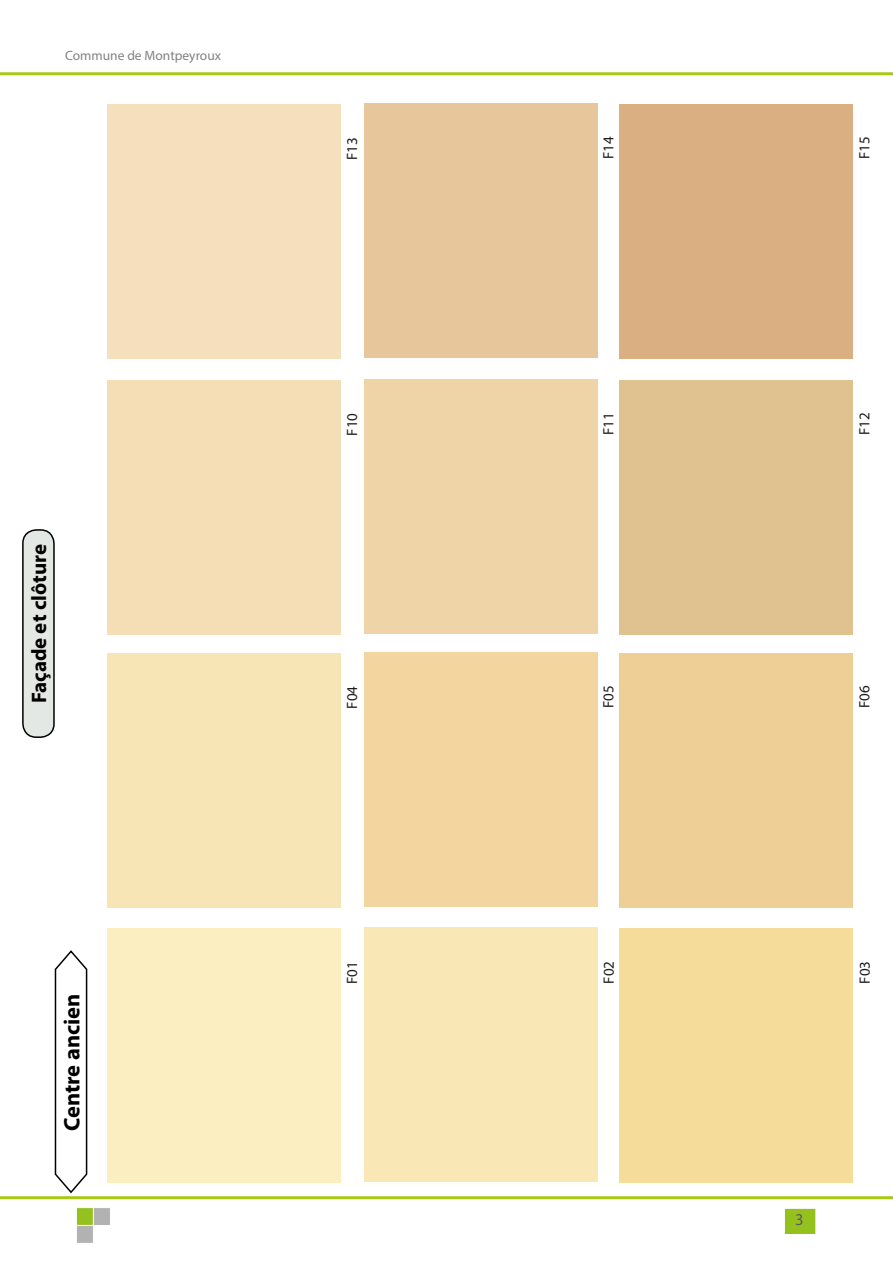
<style>
.page{position:relative;width:893px;height:1263px;background:#fff}
.page>*{position:absolute;margin:0;border:0;box-sizing:border-box;transform-origin:0 0}
.t1{font:700 22.5px "Myriad Pro";color:#000}
.t2{font:700 21px "Myriad Pro";color:#000}
.t3{font:16.5px "Myriad Pro";color:#5c5c5b}
.t4{font:15px "Myriad Pro";color:#1e1d1c}
.t5{font:13.5px "Myriad Pro";color:#828281}
.t6{font:12px "Myriad Pro";letter-spacing:.565em;color:#1e1d1c}
.t7{font:700 12px "Signika";color:#1e1d1c}
</style>
<div class="page">
<div style="left:76px;top:1207px;width:18px;height:19px;background:#95c11f;border:1px solid #fff"></div>
<div style="left:76px;top:1225px;width:18px;height:19px;background:#b3b2b2;border:1px solid #fff"></div>
<div style="left:93px;top:1207px;width:18px;height:19px;background:#b3b2b2;border:1px solid #fff"></div>
<hr style="left:0;top:1196px;width:893px;height:3px;background:#aac811">
<div style="left:783px;top:1207px;width:34px;height:29px;background:#95c11f;border:2px solid #fff"></div>
<hr style="left:0;top:72px;width:893px;height:3px;background:#aac811">
<div style="left:23px;top:530px;width:31px;height:207px;background:#e4e8e4;border-radius:14px"></div>
<div style="left:22px;top:529px;width:33px;height:209px;border:2px solid #000;border-radius:14px"></div>
<svg style="left:54px;top:950px;width:34px;height:244px"></svg>
<div style="left:107px;top:928px;width:234px;height:255px;background:#fbeec0"></div>
<div style="left:619px;top:928px;width:234px;height:255px;background:#f5dc9b"></div>
<div style="left:364px;top:927px;width:234px;height:255px;background:#f9e8b5"></div>
<div style="left:107px;top:653px;width:234px;height:254px;background:#f8e5b6"></div>
<div style="left:619px;top:653px;width:234px;height:254px;background:#eed097"></div>
<div style="left:364px;top:652px;width:234px;height:254px;background:#f3d5a0"></div>
<div style="left:107px;top:380px;width:234px;height:254px;background:#f5deb5"></div>
<div style="left:619px;top:380px;width:234px;height:254px;background:#e0c190"></div>
<div style="left:364px;top:379px;width:234px;height:254px;background:#efd4a8"></div>
<div style="left:107px;top:104px;width:234px;height:254px;background:#f5dfbc"></div>
<div style="left:619px;top:104px;width:234px;height:254px;background:#daaf82"></div>
<div style="left:364px;top:103px;width:234px;height:255px;background:#e7c69c"></div>
<p class="t5" style="left:65px;top:47px;width:157px">Commune de Montpeyroux</p>
<h2 class="t2" style="left:26px;top:703px;width:161px;rotate:-90deg">Façade et clôture</h2>
<p class="t4" style="left:343px;top:160px;width:24px;rotate:-90deg">F13</p>
<p class="t4" style="left:599px;top:159px;width:24px;rotate:-90deg">F14</p>
<p class="t4" style="left:855px;top:159px;width:24px;rotate:-90deg">F15</p>
<p class="t4" style="left:343px;top:436px;width:24px;rotate:-90deg">F10</p>
<p class="t4" style="left:599px;top:435px;width:24px;rotate:-90deg">F11</p>
<p class="t4" style="left:855px;top:435px;width:24px;rotate:-90deg">F12</p>
<p class="t4" style="left:343px;top:709px;width:24px;rotate:-90deg">F04</p>
<p class="t4" style="left:599px;top:708px;width:24px;rotate:-90deg">F05</p>
<p class="t4" style="left:855px;top:708px;width:24px;rotate:-90deg">F06</p>
<p class="t6" style="left:68px;top:1140px;width:180px;rotate:-90deg">VILLE DE TOULON</p>
<p class="t4" style="left:343px;top:984px;width:24px;rotate:-90deg">F01</p>
<p class="t4" style="left:599px;top:984px;width:24px;rotate:-90deg">F02</p>
<p class="t4" style="left:855px;top:983px;width:24px;rotate:-90deg">F03</p>
<h1 class="t1" style="left:57px;top:1131px;width:139px;rotate:-90deg">Centre ancien</h1>
<p class="t7" style="left:58px;top:1014px;width:5px;rotate:-90deg">I</p>
<p class="t7" style="left:58px;top:1039px;width:9px;rotate:-90deg">C</p>
<p class="t7" style="left:58px;top:1064px;width:10px;rotate:-90deg">N</p>
<p class="t7" style="left:58px;top:1089px;width:9px;rotate:-90deg">A</p>
<p class="t7" style="left:58px;top:1114px;width:10px;rotate:-90deg">U</p>
<p class="t3" style="left:795px;top:1209px;width:10px">3</p>
</div>
